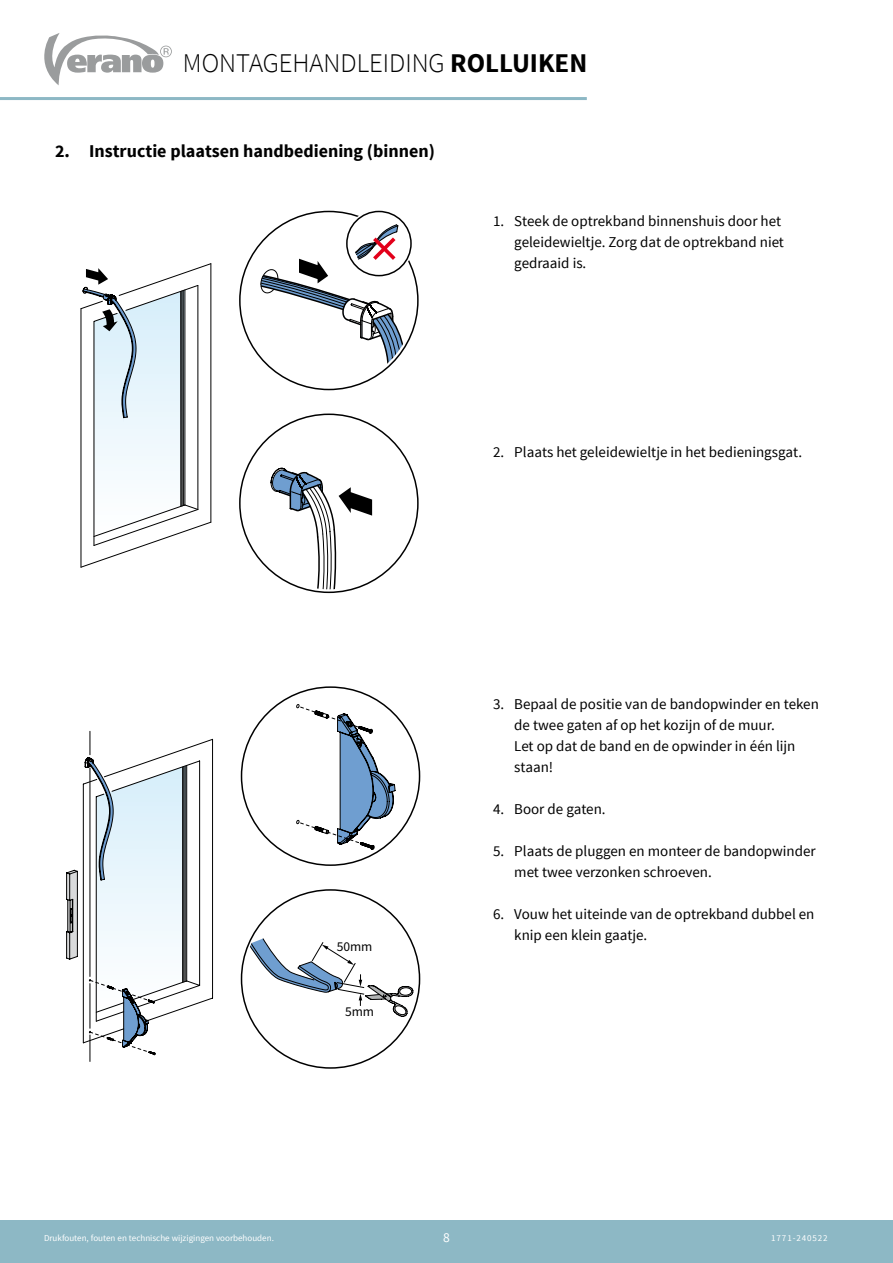
<style>
.page{position:relative;width:893px;height:1263px;background:#fff}
.page>*{position:absolute;margin:0;border:0;box-sizing:border-box;transform-origin:0 0}
.t1{font:300 27px "Source Sans Pro";color:#000}
.t2{font:700 18px "Source Sans Pro";color:#000}
.t3{font:15px/21px "Source Sans Pro";color:#000}
.t4{font:13.5px "Source Sans Pro";color:#000}
.t5{font:13.5px "Source Sans Pro";color:#fff}
.t6{font:9px "Source Sans Pro";color:#fff}
.t7{font:9px "Source Sans Pro";letter-spacing:.1em;color:#fff}
.s1{font-weight:700}
</style>
<div class="page">
<svg style="left:44px;top:33px;width:128px;height:52px"></svg>
<hr style="left:0;top:97px;width:587px;height:3px;background:#8db8c5">
<div style="left:0;top:1220px;width:893px;height:43px;background:#8db8c5"></div>
<svg style="left:81px;top:263px;width:131px;height:305px"></svg>
<div style="left:237px;top:208px;width:184px;height:184px;border:6px solid #fff;border-radius:50%"></div>
<svg style="left:270px;top:467px;width:102px;height:121px"></svg>
<div style="left:237px;top:411px;width:184px;height:184px;border:6px solid #fff;border-radius:50%"></div>
<svg style="left:347px;top:211px;width:64px;height:65px"></svg>
<div style="left:345px;top:209px;width:68px;height:69px;border:4px solid #fff;border-radius:50%"></div>
<div style="left:346px;top:211px;width:66px;height:65px;border:2px solid #000;border-radius:50%"></div>
<svg style="left:259px;top:223px;width:146px;height:144px"></svg>
<hr style="left:180px;top:291px;width:1px;height:215px;background:#000">
<hr style="left:210px;top:264px;width:1px;height:258px;background:#000">
<hr style="left:185px;top:290px;width:1px;height:215px;background:#000">
<hr style="left:183px;top:291px;width:1px;height:214px;background:#000">
<hr style="left:182px;top:291px;width:1px;height:215px;background:#000">
<svg style="left:296px;top:704px;width:101px;height:146px"></svg>
<div style="left:238px;top:684px;width:185px;height:184px;border:6px solid #fff;border-radius:50%"></div>
<svg style="left:248px;top:937px;width:166px;height:81px"></svg>
<svg style="left:66px;top:731px;width:147px;height:330px"></svg>
<h1 class="t1" style="left:183px;top:47px;width:406px">MONTAGEHANDLEIDING <span class="s1">ROLLUIKEN</span></h1>
<p class="t2" style="left:55px;top:139px;width:381px">2. Instructie plaatsen handbediening (binnen)</p>
<p class="t3" style="left:514px;top:211px;width:271px;text-indent:-21px">1. Steek de optrekband binnenshuis door het geleidewieltje. Zorg dat de optrekband niet gedraaid is.</p>
<p class="t3" style="left:493px;top:442px;width:311px">2. Plaats het geleidewieltje in het bedieningsgat.</p>
<p class="t4" style="left:337px;top:938px;width:37px">50mm</p>
<p class="t4" style="left:345px;top:1003px;width:31px">5mm</p>
<p class="t3" style="left:514px;top:694px;width:306px;text-indent:-21px">3. Bepaal de positie van de bandopwinder en teken de twee gaten af op het kozijn of de muur.<br>Let op dat de band en de opwinder in één lijn staan!</p>
<p class="t3" style="left:493px;top:799px;width:114px">4. Boor de gaten.</p>
<p class="t3" style="left:514px;top:841px;width:303px;text-indent:-21px">5. Plaats de pluggen en monteer de bandopwinder met twee verzonken schroeven.</p>
<p class="t3" style="left:514px;top:904px;width:302px;text-indent:-21px">6. Vouw het uiteinde van de optrekband dubbel en knip een klein gaatje.</p>
<p class="t6" style="left:44px;top:1233px;width:231px">Drukfouten, fouten en technische wijzigingen voorbehouden.</p>
<p class="t5" style="left:443px;top:1229px;width:8px">8</p>
<p class="t7" style="left:771px;top:1233px;width:58px">1771-240522</p>
</div>
